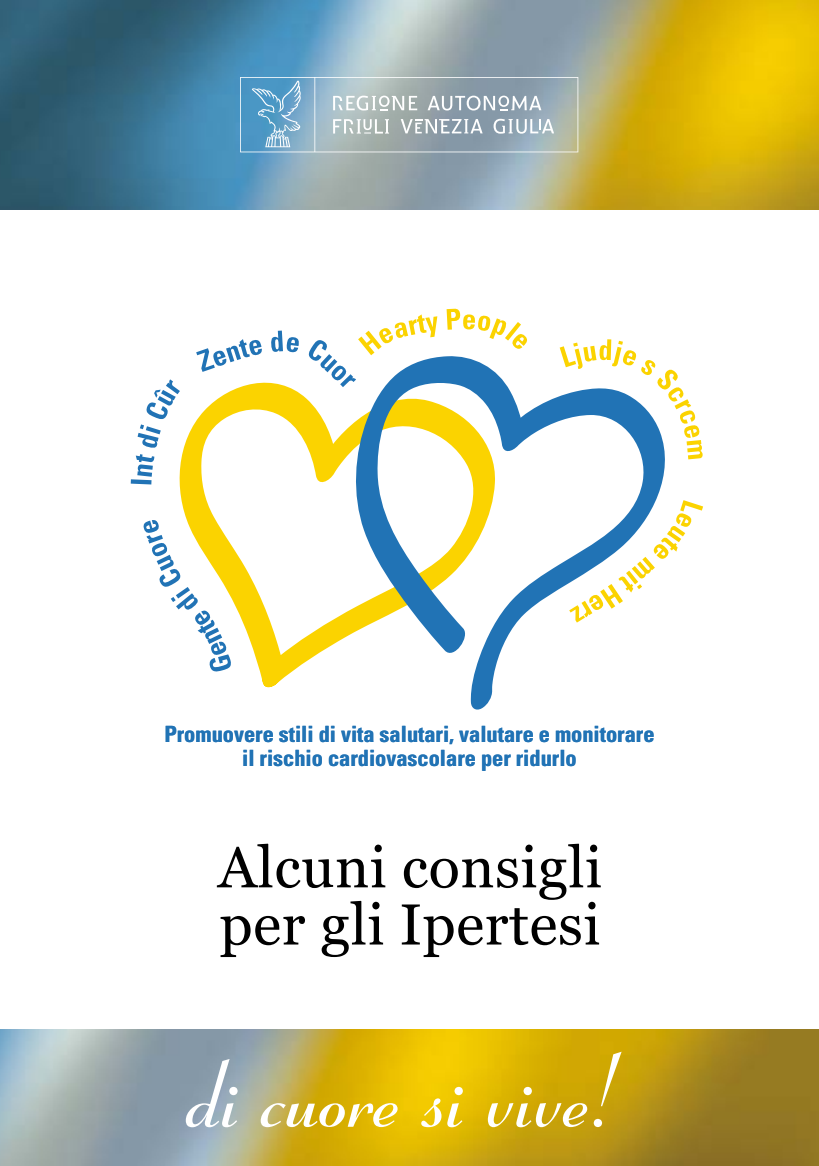
<style>
.page{position:relative;width:819px;height:1166px;background:#fff}
.page>*{position:absolute;margin:0;border:0;box-sizing:border-box;transform-origin:0 0}
.t1{font:700 105px "Ribbon 131 BT";color:#fff}
.t2{font:57.75px/57.2px "Georgia";letter-spacing:.01em;color:#000}
.t3{font:700 condensed 22.4px/24.3px "Univers";color:#2173b5;text-align:center}
</style>
<div class="page">
<img style="left:0;top:1029px;width:819px;height:137px">
<img style="left:0;top:0;width:819px;height:209px">
<svg style="left:240px;top:77px;width:338px;height:75px"></svg>
<svg style="left:131px;top:331px;width:215px;height:271px"></svg>
<svg style="left:358px;top:308px;width:345px;height:244px"></svg>
<svg style="left:173px;top:371px;width:179px;height:317px"></svg>
<svg style="left:352px;top:355px;width:323px;height:355px"></svg>
<p class="t3" style="left:164px;top:722px;width:491px">Promuovere stili di vita salutari, valutare e monitorare il rischio cardiovascolare per ridurlo</p>
<h2 class="t2" style="left:218px;top:838px;width:385px">Alcuni consigli per gli Ipertesi</h2>
<h1 class="t1" style="left:197px;top:1030px;width:426px">di cuore si vive!</h1>
</div>
